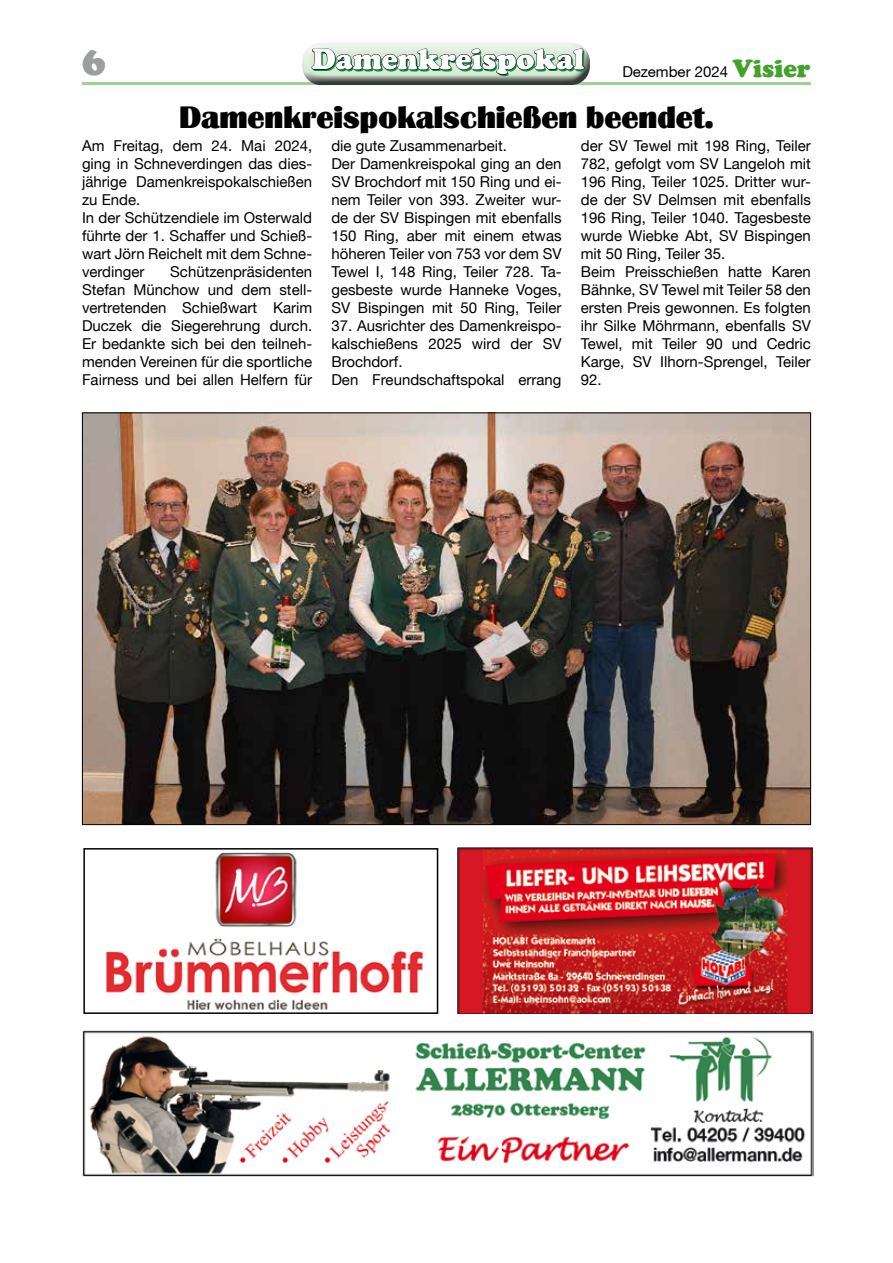
<style>
.page{position:relative;width:893px;height:1263px;background:#fff}
.page>*{position:absolute;margin:0;border:0;box-sizing:border-box;transform-origin:0 0}
.t1{font:900 39px "Cooper";color:#9c9e9f}
.t2{font:900 30px "Cooper";color:#009037}
.t3{font:30px "Bastion";color:#000}
.t4{font:15px/18px "Helvetica Neue LT";color:#000}
</style>
<div class="page">
<img style="left:82px;top:1030px;width:732px;height:146px">
<img style="left:106px;top:853px;width:317px;height:157px">
<div style="left:83px;top:848px;width:355px;height:166px;border:2px solid #000"></div>
<img style="left:457px;top:848px;width:355px;height:166px">
<hr style="left:82px;top:82px;width:729px;height:3px;background:#44a12b">
<div style="left:301px;top:40px;width:290px;height:34px;background:#fff;opacity:.75"></div>
<div style="left:301px;top:47px;width:290px;height:38px;background:#000;opacity:.75"></div>
<img style="left:84px;top:414px;width:725px;height:409px">
<h1 class="t1" style="left:82px;top:39px;width:25px">6</h1>
<h2 class="t2" style="left:313px;top:43px;width:499px">Damenkreispokal <sub>Dezember</sub> <sub>2024</sub> <sub>Visier</sub></h2>
<h2 class="t3" style="left:179px;top:100px;width:536px">Damenkreispokalschießen beendet.</h2>
<p class="t4" style="left:82px;top:136px;width:232px">Am Freitag, dem 24. Mai 2024, ging in Schneverdingen das dies&shy;jährige Damenkreispokalschießen zu Ende.<br>In der Schützendiele im Osterwald führte der 1. Schaffer und Schieß&shy;wart Jörn Reichelt mit dem Schne&shy;verdinger</p>
<p class="t4" style="left:581px;top:136px;width:232px">der SV Tewel mit 198 Ring, Teiler<br>782, gefolgt vom SV Langeloh mit<br>196 Ring, Teiler 1025. Dritter wur&shy;de der SV Delmsen mit ebenfalls<br>196 Ring, Teiler 1040. Tagesbeste wurde Wiebke Abt, SV Bispingen mit 50 Ring, Teiler 35.<br>Beim Preisschießen hatte Karen<br>Bähnke, SV Tewel mit Teiler 58 den ersten Preis gewonnen. Es folgten ihr Silke Möhrmann, ebenfalls SV<br>Tewel, mit Teiler 90 und Cedric<br>Karge, SV Ilhorn-Sprengel, Teiler<br>92.</p>
<p class="t4" style="left:331px;top:136px;width:232px">die gute Zusammenarbeit.<br>Der Damenkreispokal ging an den<br>SV Brochdorf mit 150 Ring und ei&shy;nem Teiler von 393. Zweiter wur&shy;de der SV Bispingen mit ebenfalls<br>150 Ring, aber mit einem etwas höheren Teiler von 753 vor dem SV<br>Tewel I, 148 Ring, Teiler 728. Ta&shy;gesbeste wurde Hanneke Voges,<br>SV Bispingen mit 50 Ring, Teiler</p>
<p class="t4" style="left:331px;top:316px;width:232px">37. Ausrichter des Damenkreispo&shy;kalschießens 2025 wird der SV<br>Brochdorf.<br>Den Freundschaftspokal errang</p>
<p class="t4" style="left:82px;top:262px;width:232px;text-align:justify;text-indent:88px">Schützenpräsidenten Stefan Münchow und dem stell&shy;vertretenden Schießwart Karim Duczek die Siegerehrung durch.<br>Er bedankte sich bei den teilneh&shy;menden Vereinen für die sportliche Fairness und bei allen Helfern für</p>
</div>
